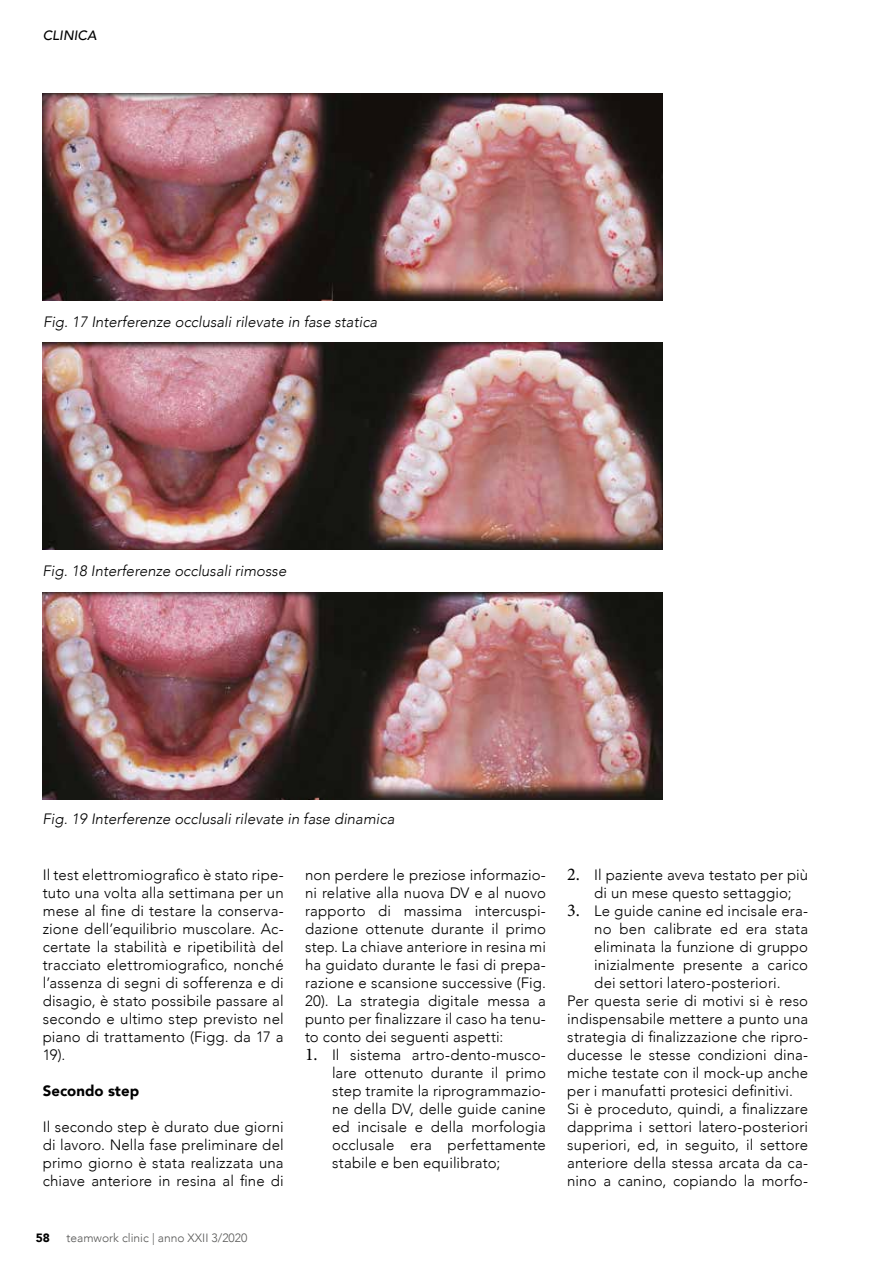
<style>
.page{position:relative;width:893px;height:1263px;background:#fff}
.page>*{position:absolute;margin:0;border:0;box-sizing:border-box;transform-origin:0 0}
.t1{font:300 15px/18px "Avenir";letter-spacing:.01em;color:#000;text-align:justify}
.t2{font:italic 300 15px "Avenir";color:#000}
.t3{font:900 15px "Avenir";color:#000}
.t4{font:italic 500 13.5px "Avenir";color:#000}
.t5{font:300 12px "Avenir";color:#575756}
.t6{font:900 12px "Avenir";color:#000}
.s1{font-family:"Minion Pro";font-weight:400;font-size:18px}
</style>
<div class="page">
<img style="left:43px;top:94px;width:620px;height:207px">
<img style="left:43px;top:343px;width:619px;height:207px">
<img style="left:43px;top:593px;width:619px;height:206px">
<p class="t4" style="left:43px;top:28px;width:55px">CLINICA</p>
<p class="t2" style="left:43px;top:313px;width:336px">Fig. 17 Interferenze occlusali rilevate in fase statica</p>
<p class="t2" style="left:43px;top:562px;width:245px">Fig. 18 Interferenze occlusali rimosse</p>
<p class="t2" style="left:43px;top:810px;width:353px">Fig. 19 Interferenze occlusali rilevate in fase dinamica</p>
<p class="t1" style="left:43px;top:865px;width:242px">Il test elettromiografico è stato ripe&shy;tuto una volta alla settimana per un mese al fine di testare la conserva&shy;zione dell’equilibrio muscolare. Ac&shy;certate la stabilità e ripetibilità del tracciato elettromiografico, nonché l’assenza di segni di sofferenza e di disagio, è stato possibile passare al secondo e ultimo step previsto nel piano di trattamento (Figg. da 17 a 19).</p>
<p class="t3" style="left:43px;top:1077px;width:98px">Secondo step</p>
<p class="t1" style="left:43px;top:1117px;width:242px">Il secondo step è durato due giorni di lavoro. Nella fase preliminare del primo giorno è stata realizzata una chiave anteriore in resina al fine di</p>
<p class="t6" style="left:36px;top:1227px;width:16px">58</p>
<p class="t5" style="left:66px;top:1231px;width:182px">teamwork clinic | anno XXII 3/2020</p>
<p class="t1" style="left:305px;top:865px;width:242px">non perdere le preziose informazio&shy;ni relative alla nuova DV e al nuovo rapporto di massima intercuspi&shy;dazione ottenute durante il primo step. La chiave anteriore in resina mi ha guidato durante le fasi di prepa&shy;razione e scansione successive (Fig.<br>20). La strategia digitale messa a punto per finalizzare il caso ha tenu&shy;to conto dei seguenti aspetti:</p>
<p class="t1" style="left:332px;top:1045px;width:215px;text-indent:-27px"><span class="s1">1.</span> Il sistema artro-dento-musco&shy;lare ottenuto durante il primo step tramite la riprogrammazio&shy;ne della DV, delle guide canine ed incisale e della morfologia occlusale era perfettamente stabile e ben equilibrato;</p>
<p class="t1" style="left:594px;top:865px;width:215px;text-indent:-27px"><span class="s1">2.</span> Il paziente aveva testato per più di un mese questo settaggio;</p>
<p class="t1" style="left:567px;top:901px;width:242px"><span class="s1">3.</span> Le guide canine ed incisale era-</p>
<p class="t1" style="left:594px;top:919px;width:215px">no ben calibrate ed era stata</p>
<p class="t1" style="left:594px;top:937px;width:215px">eliminata la funzione di gruppo</p>
<p class="t1" style="left:594px;top:955px;width:215px">inizialmente presente a carico</p>
<p class="t1" style="left:594px;top:973px;width:188px">dei settori latero-posteriori.</p>
<p class="t1" style="left:567px;top:991px;width:242px">Per questa serie di motivi si è reso</p>
<p class="t1" style="left:567px;top:1009px;width:242px">indispensabile mettere a punto una</p>
<p class="t1" style="left:567px;top:1027px;width:242px">strategia di finalizzazione che ripro-</p>
<p class="t1" style="left:567px;top:1045px;width:242px">ducesse le stesse condizioni dina-</p>
<p class="t1" style="left:567px;top:1063px;width:242px">miche testate con il mock-up anche</p>
<p class="t1" style="left:567px;top:1081px;width:227px">per i manufatti protesici definitivi.</p>
<p class="t1" style="left:567px;top:1099px;width:242px">Si è proceduto, quindi, a finalizzare</p>
<p class="t1" style="left:567px;top:1117px;width:242px">dapprima i settori latero-posteriori</p>
<p class="t1" style="left:567px;top:1135px;width:242px">superiori, ed, in seguito, il settore</p>
<p class="t1" style="left:567px;top:1153px;width:242px">anteriore della stessa arcata da ca-</p>
<p class="t1" style="left:567px;top:1171px;width:242px">nino a canino, copiando la morfo-</p>
</div>
